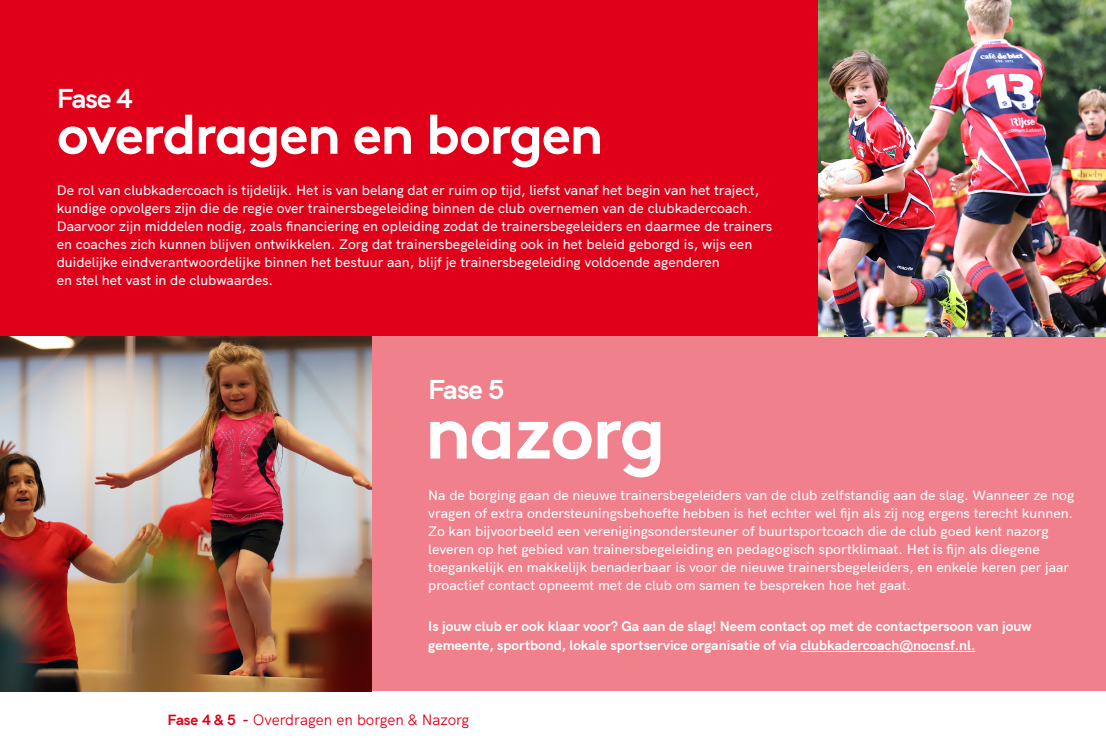
<style>
.page{position:relative;width:1106px;height:749px;background:#fff}
.page>*{position:absolute;margin:0;border:0;box-sizing:border-box;transform-origin:0 0}
.t1{font:700 75.5px "Brown";letter-spacing:-.03em;color:#fff}
.t2{font:700 55px "Brown";letter-spacing:-.03em;color:#fff}
.t3{font:700 27.7px "HK Grotesk";letter-spacing:-.03em;color:#fff}
.t4{font:15px "HK Grotesk";color:#e0001a}
.t5{font:500 14px/18px "HK Grotesk";color:#fff}
.t6{font:700 14px/19px "HK Grotesk";color:#fff}
.s1{font-weight:700}
</style>
<div class="page">
<div style="left:0;top:0;width:1106px;height:336px;background:#e0001a"></div>
<div style="left:0;top:336px;width:1106px;height:355px;background:#f0808c"></div>
<img style="left:818px;top:0;width:288px;height:336px">
<img style="left:0;top:336px;width:371px;height:355px">
<hr style="left:800px;top:650px;width:175px;height:1px;background:#fff">
<h3 class="t3" style="left:57px;top:77px;width:78px">Fase 4</h3>
<h2 class="t2" style="left:57px;top:90px;width:548px">overdragen en borgen</h2>
<p class="t5" style="left:57px;top:180px;width:717px">De rol van clubkadercoach is tijdelijk. Het is van belang dat er ruim op tijd, liefst vanaf het begin van het traject, kundige opvolgers zijn die de regie over trainersbegeleiding binnen de club overnemen van de clubkadercoach.<br>Daarvoor zijn middelen nodig, zoals financiering en opleiding zodat de trainersbegeleiders en daarmee de trainers en coaches zich kunnen blijven ontwikkelen. Zorg dat trainersbegeleiding ook in het beleid geborgd is, wijs een duidelijke eindverantwoordelijke binnen het bestuur aan, blijf je trainersbegeleiding voldoende agenderen<br>en stel het vast in de clubwaardes.</p>
<h3 class="t3" style="left:428px;top:367px;width:78px">Fase 5</h3>
<h1 class="t1" style="left:424px;top:371px;width:243px">nazorg</h1>
<p class="t5" style="left:428px;top:485px;width:647px">Na de borging gaan de nieuwe trainersbegeleiders van de club zelfstandig aan de slag. Wanneer ze nog vragen of extra ondersteuningsbehoefte hebben is het echter wel fijn als zij nog ergens terecht kunnen.<br>Zo kan bijvoorbeeld een verenigingsondersteuner of buurtsportcoach die de club goed kent nazorg leveren op het gebied van trainersbegeleiding en pedagogisch sportklimaat. Het is fijn als diegene toegankelijk en makkelijk benaderbaar is voor de nieuwe trainersbegeleiders, en enkele keren per jaar proactief contact opneemt met de club om samen te bespreken hoe het gaat.</p>
<p class="t6" style="left:428px;top:615px;width:605px">Is jouw club er ook klaar voor? Ga aan de slag! Neem contact op met de contactpersoon van jouw gemeente, sportbond, lokale sportservice organisatie of via clubkadercoach@nocnsf.nl.</p>
<p class="t4" style="left:167px;top:707px;width:303px"><span class="s1">Fase 4 &amp; 5 -</span> Overdragen en borgen &amp; Nazorg</p>
</div>
